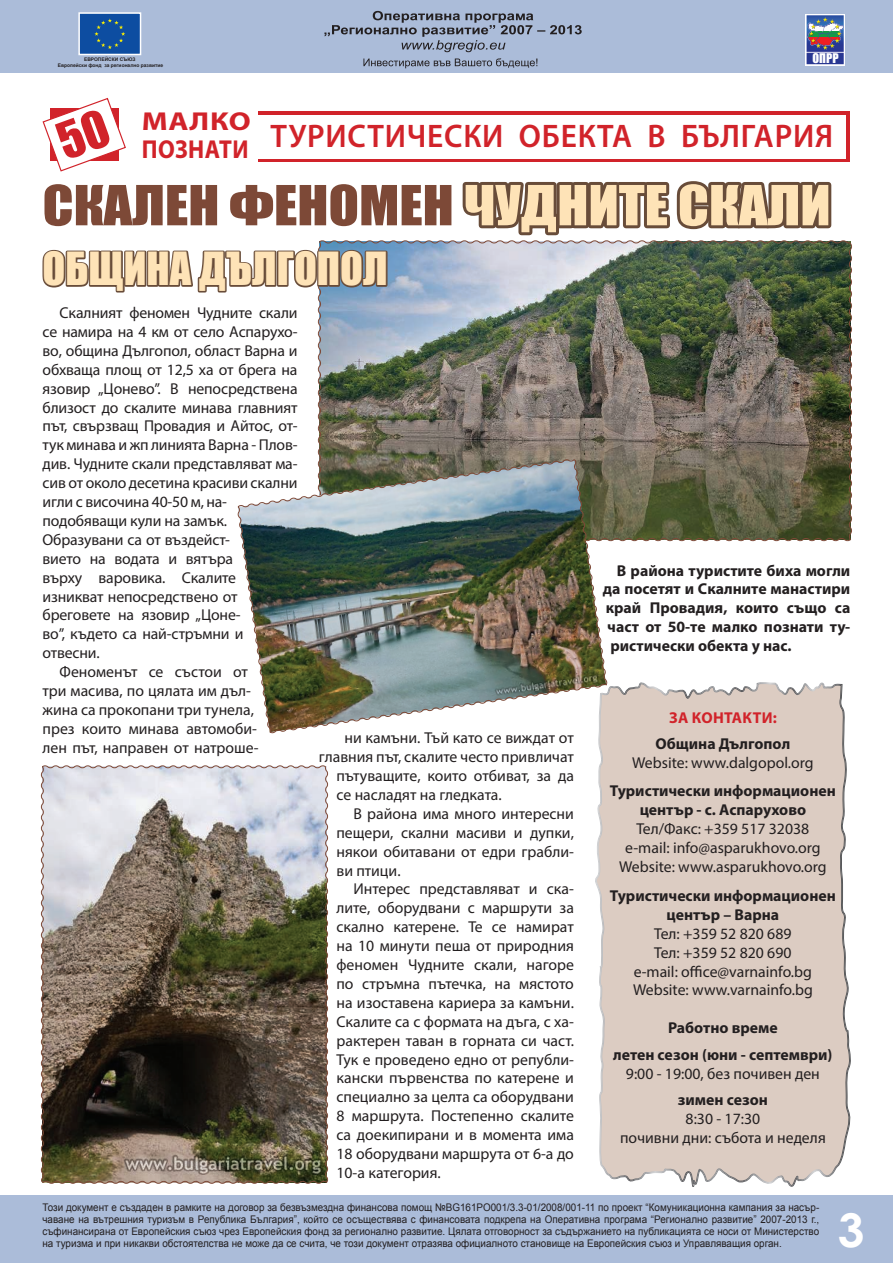
<style>
.page{position:relative;width:893px;height:1263px;background:#fff}
.page>*{position:absolute;margin:0;border:0;box-sizing:border-box;transform-origin:0 0}
.t1{font:51px "Impact";color:#7d4937;scale:1.1 1}
.t2{font:700 46.5px "Century Gothic";color:#fff}
.t3{font:42px "Impact";color:#fee3b7}
.t4{font:600 32.7px "Myriad Pro";letter-spacing:.025em;color:#d1232a;scale:.96 1}
.t5{font:700 25.95px/28.3px "Myriad Pro";letter-spacing:.05em;color:#d1232a;scale:1.18 1}
.t6{font:15.75px/18.9px "Myriad Pro";color:#231f20;text-align:center}
.t7{font:700 15.75px/18.9px "Myriad Pro";color:#231f20;text-align:center}
.t8{font:700 15.75px "Myriad Pro";color:#d1232a}
.t9{font:12.45px "Impact";color:#fff}
.t10{font:10.5px/12px "Arial";color:#231f20;text-align:justify;scale:.94 1}
.t11{font:700 4.95px/5.8px "Arial";color:#231f20;text-align:center}
.s1{color:#fee3b7}
</style>
<div class="page">
<div style="left:0;top:0;width:893px;height:73px;background:#abbcd9"></div>
<svg style="left:363px;top:58px;width:174px;height:10px"></svg>
<svg style="left:324px;top:11px;width:258px;height:41px"></svg>
<svg style="left:78px;top:12px;width:64px;height:44px;background:#3368a9"></svg>
<div style="left:805px;top:14px;width:40px;height:52px;background:linear-gradient(to right,#ced2e6,#d2d5e8)"></div>
<img style="left:807px;top:15px;width:37px;height:49px">
<svg style="left:807px;top:17px;width:37px;height:33px"></svg>
<div style="left:0;top:1196px;width:893px;height:67px;background:#abbcd9"></div>
<div style="left:259px;top:111px;width:591px;height:51px;background:#d1232a"></div>
<div style="left:246px;top:115px;width:600px;height:43px;background:#fff"></div>
<svg style="left:595px;top:681px;width:255px;height:515px;background:#dccec5"></svg>
<img style="left:40px;top:765px;width:289px;height:419px">
<img style="left:317px;top:240px;width:535px;height:302px">
<img style="left:237px;top:458px;width:370px;height:275px">
<img style="left:460px;top:158px;width:374px;height:475px">
<svg style="left:42px;top:240px;width:347px;height:54px"></svg>
<svg style="left:42px;top:97px;width:84px;height:75px"></svg>
<p class="t11" style="left:58px;top:57px;width:107px">ЕВРОПЕЙСКИ СЪЮЗ<br>Европейски фонд за регионално развитие</p>
<p class="t9" style="left:812px;top:49px;width:28px">ОПРР</p>
<h3 class="t5" style="left:142px;top:106px;width:94px">Малко<br>ПОЗНАТИ</h3>
<h3 class="t4" style="left:270px;top:115px;width:588px">ТУРИСТИЧЕСКИ ОБЕКТА В БЪЛГАРИЯ</h3>
<h1 class="t1" style="left:43px;top:166px;width:718px">СКАЛЕН ФЕНОМЕН <span class="s1">ЧУДНИТЕ СКАЛИ</span></h1>
<h3 class="t3" style="left:43px;top:236px;width:105px">Община</h3>
<h3 class="t3" style="left:199px;top:236px;width:165px">Дългопол</h3>
<p class="t6" style="left:60px;top:303px;width:239px">Скалният феномен Чудните скали</p>
<p class="t6" style="left:43px;top:322px;width:256px">се намира на 4 км от село Аспарухо-</p>
<p class="t6" style="left:43px;top:341px;width:257px">во, община Дългопол, област Варна и</p>
<p class="t6" style="left:43px;top:360px;width:256px">обхваща площ от 12,5 ха от брега на</p>
<p class="t6" style="left:43px;top:379px;width:257px">язовир „Цонево”. В непосредствена</p>
<p class="t6" style="left:43px;top:397px;width:257px">близост до скалите минава главният</p>
<p class="t6" style="left:43px;top:416px;width:256px">път, свързващ Провадия и Айтос, от-</p>
<p class="t6" style="left:43px;top:435px;width:257px">тук минава и жп линията Варна - Плов-</p>
<p class="t6" style="left:43px;top:454px;width:256px">див. Чудните скали представляват ма-</p>
<p class="t6" style="left:43px;top:473px;width:256px">сив от около десетина красиви скални</p>
<p class="t6" style="left:43px;top:492px;width:186px">игли с височина 40-50 м, на-</p>
<p class="t6" style="left:43px;top:511px;width:186px">подобяващи кули на замък.</p>
<p class="t6" style="left:43px;top:530px;width:189px">Образувани са от въздейст-</p>
<p class="t6" style="left:43px;top:549px;width:192px">вието на водата и вятъра</p>
<p class="t6" style="left:43px;top:568px;width:195px">върху варовика. Скалите</p>
<p class="t6" style="left:43px;top:586px;width:197px">изникват непосредствено от</p>
<p class="t6" style="left:43px;top:605px;width:200px">бреговете на язовир „Цоне-</p>
<p class="t6" style="left:43px;top:624px;width:203px">во”, където са най-стръмни и</p>
<p class="t6" style="left:43px;top:643px;width:59px">отвесни.</p>
<p class="t6" style="left:60px;top:662px;width:190px">Феноменът се състои от</p>
<p class="t6" style="left:43px;top:681px;width:210px">три масива, по цялата им дъл-</p>
<p class="t6" style="left:43px;top:700px;width:213px">жина са прокопани три тунела,</p>
<p class="t6" style="left:43px;top:719px;width:216px">през които минава автомоби-</p>
<p class="t6" style="left:43px;top:738px;width:217px">лен път, направен от натроше-</p>
<p class="t6" style="left:344px;top:728px;width:231px">ни камъни. Тъй като се виждат от</p>
<p class="t6" style="left:319px;top:747px;width:257px">главния път, скалите често привличат</p>
<p class="t6" style="left:336px;top:766px;width:239px">пътуващите, които отбиват, за да</p>
<p class="t6" style="left:336px;top:785px;width:167px">се насладят на гледката.</p>
<p class="t6" style="left:353px;top:804px;width:222px">В района има много интересни</p>
<p class="t6" style="left:336px;top:823px;width:239px">пещери, скални масиви и дупки,</p>
<p class="t6" style="left:336px;top:842px;width:239px">някои обитавани от едри грабли-</p>
<p class="t6" style="left:336px;top:860px;width:66px">ви птици.</p>
<p class="t6" style="left:353px;top:879px;width:222px">Интерес представляват и ска-</p>
<p class="t6" style="left:336px;top:898px;width:239px">лите, оборудвани с маршрути за</p>
<p class="t6" style="left:336px;top:917px;width:239px">скално катерене. Те се намират</p>
<p class="t6" style="left:336px;top:936px;width:239px">на 10 минути пеша от природния</p>
<p class="t6" style="left:336px;top:955px;width:239px">феномен Чудните скали, нагоре</p>
<p class="t6" style="left:336px;top:974px;width:239px">по стръмна пътечка, на мястото</p>
<p class="t6" style="left:336px;top:993px;width:239px">на изоставена кариера за камъни.</p>
<p class="t6" style="left:336px;top:1012px;width:239px">Скалите са с формата на дъга, с ха-</p>
<p class="t6" style="left:336px;top:1031px;width:239px">рактерен таван в горната си част.</p>
<p class="t6" style="left:336px;top:1049px;width:239px">Тук е проведено едно от републи-</p>
<p class="t6" style="left:336px;top:1068px;width:239px">кански първенства по катерене и</p>
<p class="t6" style="left:336px;top:1087px;width:239px">специално за целта са оборудвани</p>
<p class="t6" style="left:336px;top:1106px;width:239px">8 маршрута. Постепенно скалите</p>
<p class="t6" style="left:336px;top:1125px;width:239px">са доекипирани и в момента има</p>
<p class="t6" style="left:336px;top:1144px;width:239px">18 оборудвани маршрута от 6-а до</p>
<p class="t6" style="left:336px;top:1163px;width:106px">10-а категория.</p>
<p class="t7" style="left:617px;top:560px;width:235px">В района туристите биха могли</p>
<p class="t7" style="left:603px;top:579px;width:249px">да посетят и Скалните манастири</p>
<p class="t7" style="left:606px;top:598px;width:246px">край Провадия, които също са</p>
<p class="t7" style="left:607px;top:617px;width:245px">част от 50-те малко познати ту-</p>
<p class="t7" style="left:610px;top:636px;width:183px">ристически обекта у нас.</p>
<p class="t8" style="left:669px;top:707px;width:109px">За контакти:</p>
<p class="t7" style="left:655px;top:734px;width:136px">Община Дългопол</p>
<p class="t6" style="left:632px;top:753px;width:183px">Website: www.dalgopol.org</p>
<p class="t7" style="left:610px;top:781px;width:228px">Туристически информационен център - с. Аспарухово</p>
<p class="t6" style="left:619px;top:819px;width:209px">Тел/Факс: +359 517 32038 e-mail: info@asparukhovo.org<br>Website: www.asparukhovo.org</p>
<p class="t7" style="left:610px;top:886px;width:228px">Туристически информационен център – Варна</p>
<p class="t6" style="left:633px;top:924px;width:181px">Тел: +359 52 820 689<br>Тел: +359 52 820 690 е-mail: office@varnainfo.bg<br>Website: www.varnainfo.bg</p>
<p class="t7" style="left:613px;top:1014px;width:221px;line-height:26.4px">Работно време<br>летен сезон (юни - септември)</p>
<p class="t6" style="left:626px;top:1063px;width:195px">9:00 - 19:00, без почивен ден</p>
<p class="t7" style="left:678px;top:1090px;width:92px">зимен сезон</p>
<p class="t6" style="left:620px;top:1109px;width:207px">8:30 - 17:30<br>почивни дни: събота и неделя</p>
<p class="t10" style="left:43px;top:1202px;width:828px">Този документ е създаден в рамките на договор за безвъзмездна финансова помощ №BG161PO001/3.3-01/2008/001-11 по проект “Комуникационна кампания за насър&shy;чаване на вътрешния туризъм в Република България”, който се осъществява с финансовата подкрепа на Оперативна програма “Регионално развитие” 2007-2013 г., съфинансирана от Европейския съюз чрез Европейския фонд за регионално развитие. Цялата отговорност за съдържанието на публикацията се носи от Министерство на туризма и при никакви обстоятелства не може да се счита, че този документ отразява официалното становище на Европейския съюз и Управляващия орган.</p>
<h2 class="t2" style="left:838px;top:1195px;width:28px">3</h2>
</div>
